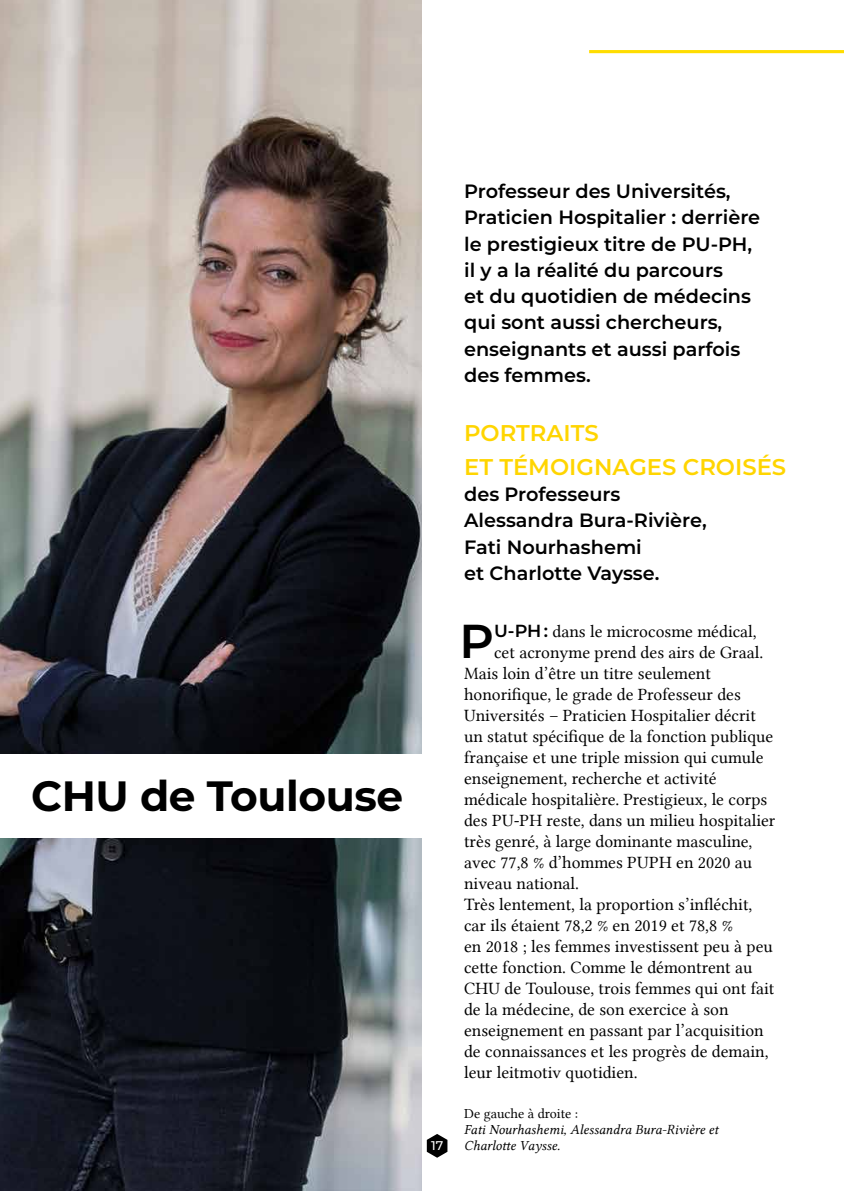
<style>
.page{position:relative;width:844px;height:1191px;background:#fff}
.page>*{position:absolute;margin:0;border:0;box-sizing:border-box;transform-origin:0 0}
.t1{font:600 47.43px "Montserrat";color:#000}
.t2{font:700 42.35px "Montserrat";letter-spacing:-.01em;color:#000}
.t3{font:600 22.75px/33.2px "Montserrat";color:#ffd500}
.t4{font:600 19.25px/26.2px "Montserrat";color:#000}
.t5{font:17.5px "Lin Libertine";color:#000}
.t6{font:14px/15.8px "Lin Libertine I";color:#000}
.t7{font:14px "Lin Libertine";color:#000}
.t8{font:500 12.6px "Montserrat";color:#fff}
.s1{font-family:"Montserrat";font-weight:600}
</style>
<div class="page">
<svg style="left:426px;top:1134px;width:21px;height:23px"></svg>
<img style="left:0;top:0;width:422px;height:1191px">
<hr style="left:589px;top:50px;width:254px;height:3px;background:#fd0">
<div style="left:0;top:754px;width:422px;height:83px;background:#fff"></div>
<h2 class="t2" style="left:31px;top:765px;width:373px">CHU de Toulouse</h2>
<p class="t8" style="left:431px;top:1136px;width:14px">17</p>
<p class="t4" style="left:464px;top:177px;width:297px">Professeur des Universités,<br>Praticien Hospitalier : derrière le prestigieux titre de PU-PH, il y a la réalité du parcours<br>et du quotidien de médecins qui sont aussi chercheurs, enseignants et aussi parfois des femmes.</p>
<h3 class="t3" style="left:464px;top:416px;width:323px">PORTRAITS<br>ET TÉMOIGNAGES CROISÉS</h3>
<p class="t4" style="left:464px;top:480px;width:244px">des Professeurs<br>Alessandra Bura-Rivière,<br>Fati Nourhashemi<br>et Charlotte Vaysse.</p>
<h1 class="t1" style="left:459px;top:608px;width:36px">P</h1>
<p class="t5" style="left:494px;top:621px;width:264px"><span class="s1">U-PH :</span> dans le microcosme médical,</p>
<p class="t5" style="left:494px;top:642px;width:270px">cet acronyme prend des airs de Graal.</p>
<p class="t5" style="left:464px;top:663px;width:248px">Mais loin d’être un titre seulement</p>
<p class="t5" style="left:464px;top:684px;width:278px">honorifique, le grade de Professeur des</p>
<p class="t5" style="left:464px;top:705px;width:293px">Universités – Praticien Hospitalier décrit</p>
<p class="t5" style="left:464px;top:726px;width:310px">un statut spécifique de la fonction publique</p>
<p class="t5" style="left:464px;top:747px;width:301px">française et une triple mission qui cumule</p>
<p class="t5" style="left:464px;top:768px;width:254px">enseignement, recherche et activité</p>
<p class="t5" style="left:464px;top:789px;width:304px">médicale hospitalière. Prestigieux, le corps</p>
<p class="t5" style="left:464px;top:810px;width:313px">des PU-PH reste, dans un milieu hospitalier</p>
<p class="t5" style="left:464px;top:831px;width:290px">très genré, à large dominante masculine,</p>
<p class="t5" style="left:464px;top:852px;width:289px">avec 77,8 % d’hommes PUPH en 2020 au</p>
<p class="t5" style="left:464px;top:873px;width:116px">niveau national.</p>
<p class="t5" style="left:464px;top:894px;width:290px">Très lentement, la proportion s’infléchit,</p>
<p class="t5" style="left:464px;top:915px;width:270px">car ils étaient 78,2 % en 2019 et 78,8 %</p>
<p class="t5" style="left:464px;top:936px;width:310px">en 2018 ; les femmes investissent peu à peu</p>
<p class="t5" style="left:464px;top:957px;width:290px">cette fonction. Comme le démontrent au</p>
<p class="t5" style="left:464px;top:978px;width:312px">CHU de Toulouse, trois femmes qui ont fait</p>
<p class="t5" style="left:464px;top:999px;width:266px">de la médecine, de son exercice à son</p>
<p class="t5" style="left:464px;top:1020px;width:301px">enseignement en passant par l’acquisition</p>
<p class="t5" style="left:464px;top:1041px;width:306px">de connaissances et les progrès de demain,</p>
<p class="t5" style="left:464px;top:1062px;width:175px">leur leitmotiv quotidien.</p>
<p class="t7" style="left:464px;top:1105px;width:116px">De gauche à droite :</p>
<p class="t6" style="left:464px;top:1122px;width:256px">Fati Nourhashemi, Alessandra Bura-Rivière et<br>Charlotte Vaysse.</p>
</div>
